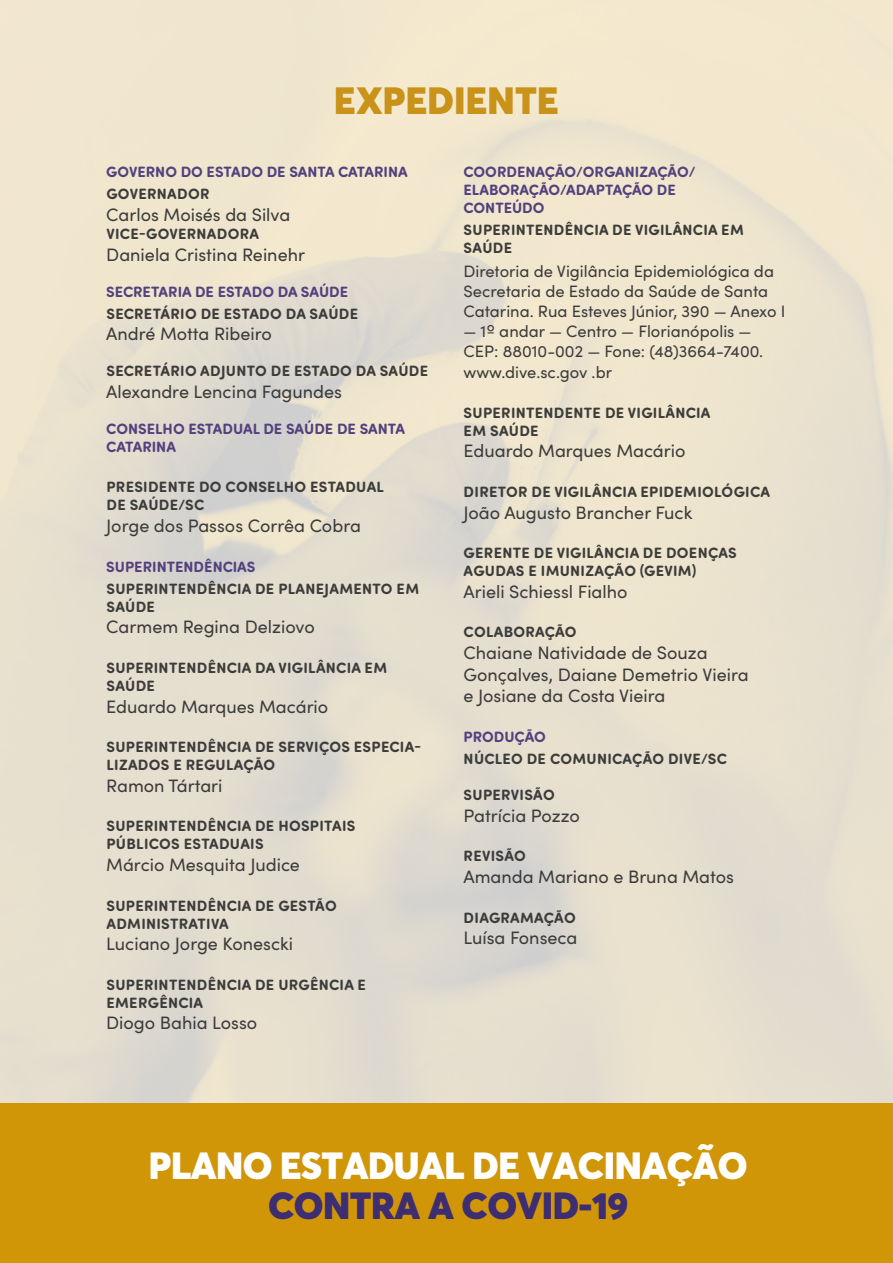
<style>
.page{position:relative;width:893px;height:1263px;background:#fff}
.page>*{position:absolute;margin:0;border:0;box-sizing:border-box;transform-origin:0 0}
.t1{font:900 37.5px "Averta";letter-spacing:.005em;color:#c99218}
.t2{font:900 37.35px "Averta";letter-spacing:-.015em;color:#fff}
.t3{font:900 37.35px "Averta";letter-spacing:-.015em;color:#3d2d72}
.t4{font:18px/21.6px "Sofia Pro";color:#3c3c3b}
.t5{font:16.5px/19.8px "Sofia Pro";color:#3c3c3b}
.t6{font:700 15px/18px "Sofia Pro Soft";letter-spacing:.02em;color:#3c3c3b}
.t7{font:700 15px/18px "Sofia Pro Soft";color:#53417e}
</style>
<div class="page">
<div style="left:0;top:1103px;width:893px;height:160px;background:#d19608"></div>
<h1 class="t1" style="left:334px;top:77px;width:226px">EXPEDIENTE</h1>
<p class="t7" style="left:106px;top:162px;width:303px">GOVERNO DO ESTADO DE SANTA CATARINA</p>
<p class="t6" style="left:106px;top:184px;width:105px">GOVERNADOR</p>
<p class="t4" style="left:106px;top:203px;width:186px">Carlos Moisés da Silva</p>
<p class="t6" style="left:106px;top:224px;width:154px">VICE-GOVERNADORA</p>
<p class="t4" style="left:106px;top:242px;width:200px">Daniela Cristina Reinehr</p>
<p class="t7" style="left:106px;top:281px;width:243px">SECRETARIA DE ESTADO DA SAÚDE</p>
<p class="t6" style="left:106px;top:304px;width:253px">SECRETÁRIO DE ESTADO DA SAÚDE</p>
<p class="t4" style="left:106px;top:322px;width:167px">André Motta Ribeiro</p>
<p class="t6" style="left:106px;top:361px;width:323px">SECRETÁRIO ADJUNTO DE ESTADO DA SAÚDE</p>
<p class="t4" style="left:106px;top:380px;width:237px">Alexandre Lencina Fagundes</p>
<p class="t7" style="left:106px;top:419px;width:300px">CONSELHO ESTADUAL DE SAÚDE DE SANTA<br>CATARINA</p>
<p class="t6" style="left:106px;top:477px;width:279px">PRESIDENTE DO CONSELHO ESTADUAL<br>DE SAÚDE/SC</p>
<p class="t4" style="left:106px;top:514px;width:256px">Jorge dos Passos Corrêa Cobra</p>
<p class="t7" style="left:106px;top:556px;width:151px">SUPERINTENDÊNCIAS</p>
<p class="t6" style="left:106px;top:579px;width:314px">SUPERINTENDÊNCIA DE PLANEJAMENTO EM<br>SAÚDE</p>
<p class="t4" style="left:106px;top:615px;width:210px">Carmem Regina Delziovo</p>
<p class="t6" style="left:106px;top:658px;width:282px">SUPERINTENDÊNCIA DA VIGILÂNCIA EM<br>SAÚDE</p>
<p class="t4" style="left:106px;top:694px;width:224px">Eduardo Marques Macário</p>
<p class="t6" style="left:106px;top:737px;width:316px">SUPERINTENDÊNCIA DE SERVIÇOS ESPECIA-<br>LIZADOS E REGULAÇÃO</p>
<p class="t4" style="left:106px;top:774px;width:118px">Ramon Tártari</p>
<p class="t6" style="left:106px;top:816px;width:250px">SUPERINTENDÊNCIA DE HOSPITAIS<br>PÚBLICOS ESTADUAIS</p>
<p class="t4" style="left:106px;top:853px;width:195px">Márcio Mesquita Judice</p>
<p class="t6" style="left:106px;top:895px;width:232px">SUPERINTENDÊNCIA DE GESTÃO<br>ADMINISTRATIVA</p>
<p class="t4" style="left:106px;top:932px;width:188px">Luciano Jorge Konescki</p>
<p class="t6" style="left:106px;top:975px;width:261px">SUPERINTENDÊNCIA DE URGÊNCIA E<br>EMERGÊNCIA</p>
<p class="t4" style="left:106px;top:1011px;width:152px">Diogo Bahia Losso</p>
<p class="t7" style="left:463px;top:162px;width:233px">COORDENAÇÃO/ORGANIZAÇÃO/<br>ELABORAÇÃO/ADAPTAÇÃO DE<br>CONTEÚDO</p>
<p class="t6" style="left:464px;top:220px;width:282px">SUPERINTENDÊNCIA DE VIGILÂNCIA EM<br>SAÚDE</p>
<p class="t5" style="left:463px;top:261px;width:323px">Diretoria de Vigilância Epidemiológica da<br>Secretaria de Estado da Saúde de Santa<br>Catarina. Rua Esteves Júnior, 390 — Anexo I</p>
<p class="t5" style="left:463px;top:320px;width:301px">— 1º andar — Centro — Florianópolis —<br>CEP: 88010-002 — Fone: (48)3664-7400.</p>
<p class="t5" style="left:463px;top:362px;width:150px">www.dive.sc.gov .br</p>
<p class="t6" style="left:464px;top:403px;width:248px">SUPERINTENDENTE DE VIGILÂNCIA<br>EM SAÚDE</p>
<p class="t4" style="left:463px;top:439px;width:224px">Eduardo Marques Macário</p>
<p class="t6" style="left:464px;top:482px;width:308px">DIRETOR DE VIGILÂNCIA EPIDEMIOLÓGICA</p>
<p class="t4" style="left:463px;top:500px;width:230px">João Augusto Brancher Fuck</p>
<p class="t6" style="left:464px;top:543px;width:275px">GERENTE DE VIGILÂNCIA DE DOENÇAS<br>AGUDAS E IMUNIZAÇÃO (GEVIM)</p>
<p class="t4" style="left:463px;top:580px;width:166px">Arieli Schiessl Fialho</p>
<p class="t6" style="left:464px;top:622px;width:115px">COLABORAÇÃO</p>
<p class="t4" style="left:463px;top:641px;width:287px">Chaiane Natividade de Souza<br>Gonçalves, Daiane Demetrio Vieira e Josiane da Costa Vieira</p>
<p class="t7" style="left:463px;top:727px;width:84px">PRODUÇÃO</p>
<p class="t6" style="left:464px;top:749px;width:265px">NÚCLEO DE COMUNICAÇÃO DIVE/SC</p>
<p class="t6" style="left:464px;top:785px;width:93px">SUPERVISÃO</p>
<p class="t4" style="left:463px;top:804px;width:118px">Patrícia Pozzo</p>
<p class="t6" style="left:464px;top:846px;width:64px">REVISÃO</p>
<p class="t4" style="left:463px;top:865px;width:272px">Amanda Mariano e Bruna Matos</p>
<p class="t6" style="left:464px;top:907px;width:114px">DIAGRAMAÇÃO</p>
<p class="t4" style="left:463px;top:926px;width:115px">Luísa Fonseca</p>
<h2 class="t2" style="left:149px;top:1141px;width:600px">PLANO ESTADUAL DE VACINAÇÃO</h2>
<h2 class="t3" style="left:268px;top:1181px;width:362px">CONTRA A COVID-19</h2>
</div>
